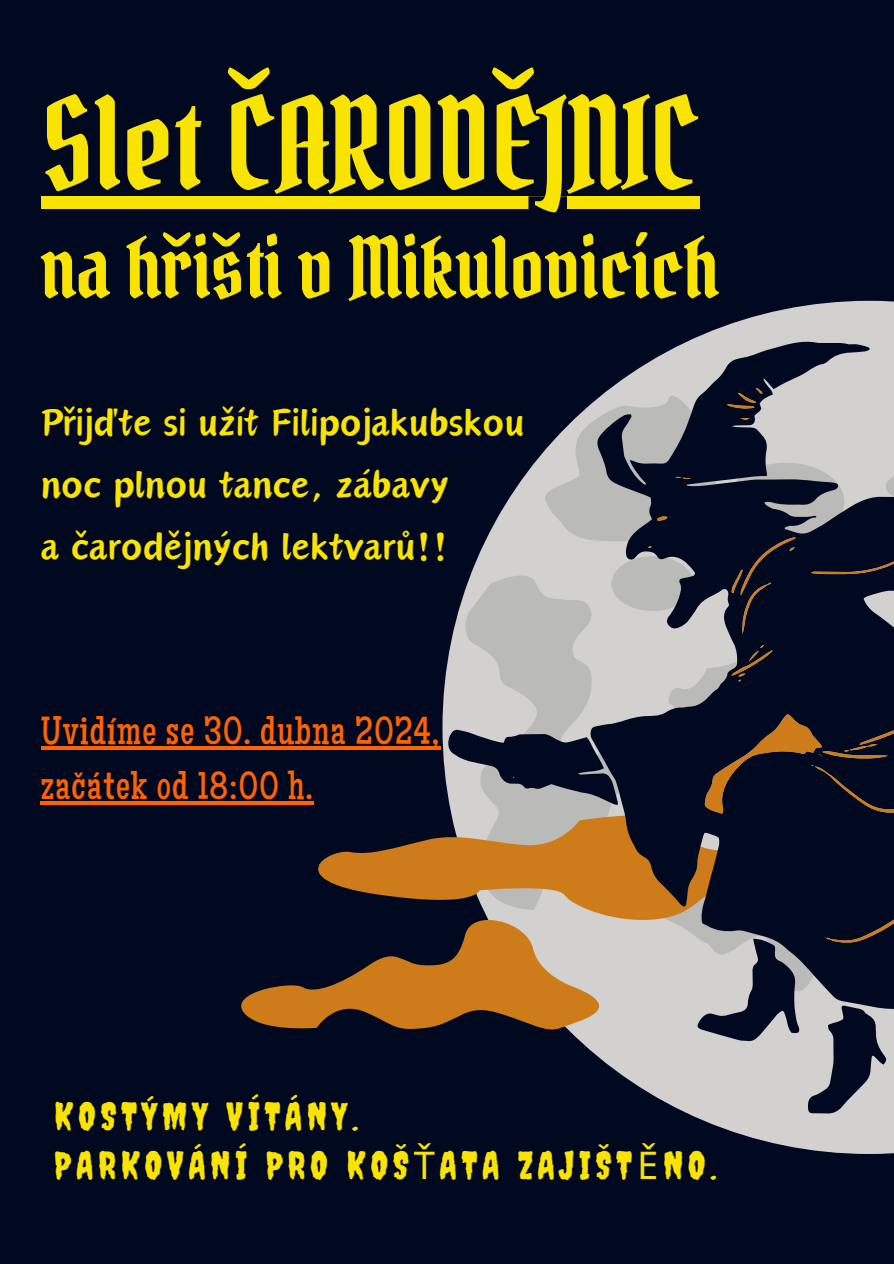
<style>
.page{position:relative;width:894px;height:1264px;background:#fff}
.page>*{position:absolute;margin:0;border:0;box-sizing:border-box;transform-origin:0 0}
.t1{font:124.5px "Pirata One";color:#f9e300}
.t2{font:82.5px "Pirata One";color:#f9e300}
.t3{font:48px "Canva Oriental Brush";color:#f9e300}
.t4{font:39.6px "Maiden Orange";letter-spacing:.03em;color:#ff6300}
.t5{font:38.1px/48.4px "Creepster";letter-spacing:.13em;color:#f9e300}
.s1{font-family:"Noto Sans"}
</style>
<div class="page">
<div style="left:0;top:0;width:893px;height:1263px;background:#000920"></div>
<svg style="left:442px;top:301px;width:451px;height:852px"></svg>
<svg style="left:463px;top:575px;width:127px;height:236px;background:#c1c1bf"></svg>
<svg style="left:318px;top:811px;width:272px;height:96px;fill:#ce7b1a"></svg>
<svg style="left:241px;top:907px;width:388px;height:126px"></svg>
<div style="left:41px;top:196px;width:658px;height:12px;background:#f9e300"></div>
<hr style="left:41px;top:746px;width:399px;height:3px;background:#ff6300">
<hr style="left:41px;top:801px;width:273px;height:3px;background:#ff6300">
<svg style="left:590px;top:341px;width:303px;height:679px"></svg>
<svg style="left:696px;top:938px;width:103px;height:103px"></svg>
<svg style="left:807px;top:1005px;width:79px;height:108px"></svg>
<svg style="left:810px;top:558px;width:83px;height:16px"></svg>
<svg style="left:730px;top:644px;width:42px;height:37px"></svg>
<svg style="left:825px;top:830px;width:68px;height:113px"></svg>
<svg style="left:704px;top:705px;width:189px;height:109px"></svg>
<svg style="left:542px;top:388px;width:253px;height:246px"></svg>
<svg style="left:446px;top:729px;width:172px;height:76px"></svg>
<h1 class="t1" style="left:41px;top:65px;width:660px">Slet ČARODĚJNIC</h1>
<h2 class="t2" style="left:41px;top:215px;width:679px">na hřišti v Mikulovicích</h2>
<h3 class="t3" style="left:41px;top:403px;width:485px">Přijďte si užít Filipojakubskou</h3>
<h3 class="t3" style="left:41px;top:465px;width:409px">noc plnou tance, zábavy</h3>
<h3 class="t3" style="left:41px;top:527px;width:409px">a čarodějných lektvarů!!</h3>
<p class="t4" style="left:41px;top:716px;width:400px">Uvidíme se 30. dubna 2024,</p>
<p class="t4" style="left:41px;top:771px;width:273px">začátek od 18:00 h.</p>
<p class="t5" style="left:55px;top:1092px;width:663px">KOSTÝMY VÍTÁNY.<br>PARKOVÁNÍ PRO KOŠ<span class="s1">Ť</span>ATA ZAJIŠT<span class="s1">Ě</span>NO.</p>
</div>
